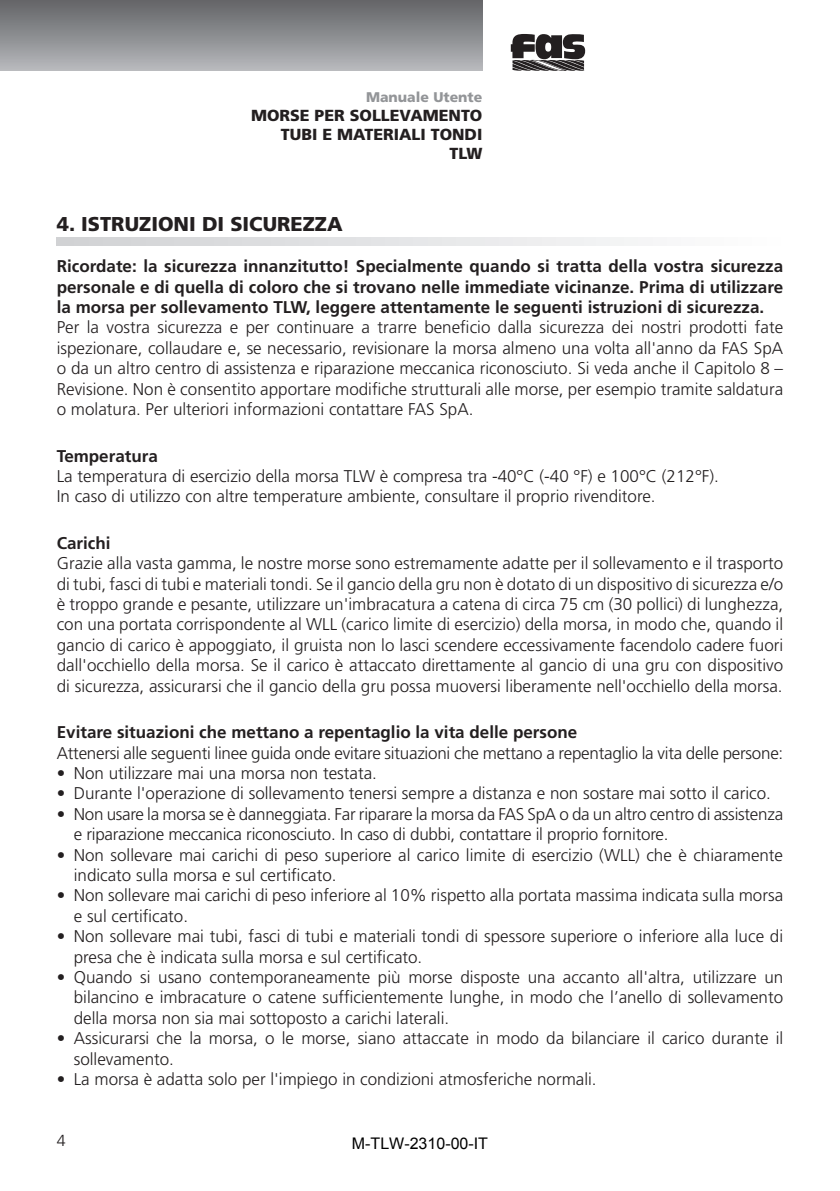
<style>
.page{position:relative;width:840px;height:1191px;background:#fff}
.page>*{position:absolute;margin:0;border:0;box-sizing:border-box;transform-origin:0 0}
.t1{font:900 20px "Frutiger";color:#231f20}
.t2{font:300 17px/20.4px "Frutiger";color:#231f20}
.t3{font:700 17px/20.4px "Frutiger";color:#231f20;text-align:justify}
.t4{font:900 16px/19.2px "Frutiger";color:#231f20;text-align:right}
.t5{font:16px "Arial";color:#000}
.t6{font:300 16px "Frutiger";color:#231f20}
.t7{font:900 14px "Frutiger";color:#939598}
</style>
<div class="page">
<svg style="left:510px;top:34px;width:75px;height:37px"></svg>
<div style="left:0;top:0;width:482px;height:71px;background:linear-gradient(to bottom,#626366,#b8b9bd)"></div>
<svg style="left:57px;top:237px;width:581px;height:9px"></svg>
<p class="t7" style="left:366px;top:88px;width:118px">Manuale Utente</p>
<p class="t4" style="left:251px;top:106px;width:233px">MORSE PER SOLLEVAMENTO<br>TUBI E MATERIALI TONDI<br>TLW</p>
<p class="t1" style="left:57px;top:212px;width:287px">4. ISTRUZIONI DI SICUREZZA</p>
<p class="t3" style="left:57px;top:256px;width:727px">Ricordate: la sicurezza innanzitutto! Specialmente quando si tratta della vostra sicurezza personale e di quella di coloro che si trovano nelle immediate vicinanze. Prima di utilizzare la morsa per sollevamento TLW, leggere attentamente le seguenti istruzioni di sicurezza.</p>
<p class="t2" style="left:57px;top:317px;width:727px;text-align:justify">Per la vostra sicurezza e per continuare a trarre beneficio dalla sicurezza dei nostri prodotti fate ispezionare, collaudare e, se necessario, revisionare la morsa almeno una volta all'anno da FAS SpA o da un altro centro di assistenza e riparazione meccanica riconosciuto. Si veda anche il Capitolo 8 – Revisione. Non è consentito apportare modifiche strutturali alle morse, per esempio tramite saldatura o molatura. Per ulteriori informazioni contattare FAS SpA.</p>
<p class="t3" style="left:57px;top:445px;width:103px">Temperatura</p>
<p class="t2" style="left:57px;top:466px;width:663px">La temperatura di esercizio della morsa TLW è compresa tra -40°C (-40 °F) e 100°C (212°F).<br>In caso di utilizzo con altre temperature ambiente, consultare il proprio rivenditore.</p>
<p class="t3" style="left:57px;top:533px;width:55px">Carichi</p>
<p class="t2" style="left:57px;top:553px;width:727px;text-align:justify">Grazie alla vasta gamma, le nostre morse sono estremamente adatte per il sollevamento e il trasporto di tubi, fasci di tubi e materiali tondi. Se il gancio della gru non è dotato di un dispositivo di sicurezza e/o è troppo grande e pesante, utilizzare un'imbracatura a catena di circa 75 cm (30 pollici) di lunghezza, con una portata corrispondente al WLL (carico limite di esercizio) della morsa, in modo che, quando il gancio di carico è appoggiato, il gruista non lo lasci scendere eccessivamente facendolo cadere fuori dall'occhiello della morsa. Se il carico è attaccato direttamente al gancio di una gru con dispositivo di sicurezza, assicurarsi che il gancio della gru possa muoversi liberamente nell'occhiello della morsa.</p>
<p class="t3" style="left:57px;top:722px;width:521px">Evitare situazioni che mettano a repentaglio la vita delle persone</p>
<p class="t2" style="left:57px;top:742px;width:727px">Attenersi alle seguenti linee guida onde evitare situazioni che mettano a repentaglio la vita delle persone:</p>
<p class="t2" style="left:57px;top:763px;width:321px">• Non utilizzare mai una morsa non testata.</p>
<p class="t2" style="left:57px;top:783px;width:715px">• Durante l'operazione di sollevamento tenersi sempre a distanza e non sostare mai sotto il carico.</p>
<p class="t2" style="left:74px;top:804px;width:710px;text-indent:-17px">• Non usare la morsa se è danneggiata. Far riparare la morsa da FAS SpA o da un altro centro di assistenza e riparazione meccanica riconosciuto. In caso di dubbi, contattare il proprio fornitore.</p>
<p class="t2" style="left:74px;top:844px;width:710px;text-indent:-17px">• Non sollevare mai carichi di peso superiore al carico limite di esercizio (WLL) che è chiaramente indicato sulla morsa e sul certificato.</p>
<p class="t2" style="left:74px;top:885px;width:710px;text-indent:-17px">• Non sollevare mai carichi di peso inferiore al 10% rispetto alla portata massima indicata sulla morsa e sul certificato.</p>
<p class="t2" style="left:74px;top:926px;width:710px;text-indent:-17px">• Non sollevare mai tubi, fasci di tubi e materiali tondi di spessore superiore o inferiore alla luce di presa che è indicata sulla morsa e sul certificato.</p>
<p class="t2" style="left:74px;top:967px;width:710px;text-align:justify;text-indent:-17px">• Quando si usano contemporaneamente più morse disposte una accanto all'altra, utilizzare un bilancino e imbracature o catene sufficientemente lunghe, in modo che l’anello di sollevamento della morsa non sia mai sottoposto a carichi laterali.</p>
<p class="t2" style="left:74px;top:1028px;width:710px;text-indent:-17px">• Assicurarsi che la morsa, o le morse, siano attaccate in modo da bilanciare il carico durante il sollevamento.</p>
<p class="t2" style="left:57px;top:1069px;width:541px">• La morsa è adatta solo per l'impiego in condizioni atmosferiche normali.</p>
<p class="t6" style="left:57px;top:1131px;width:10px">4</p>
<p class="t5" style="left:352px;top:1132px;width:138px">M-TLW-2310-00-IT</p>
</div>
